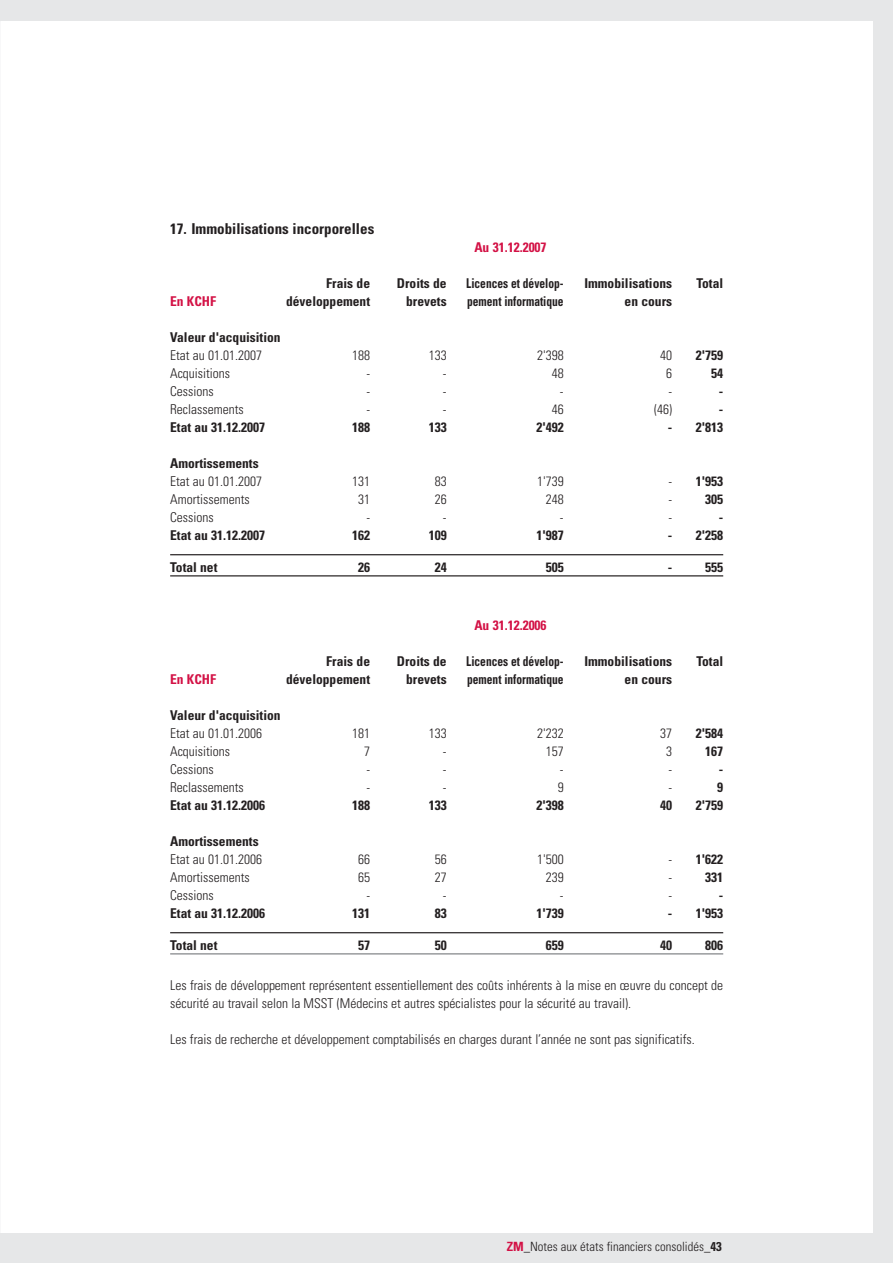
<style>
.page{position:relative;width:893px;height:1263px;background:#fff}
.page>*{position:absolute;margin:0;border:0;box-sizing:border-box;transform-origin:0 0}
.t1{font:700 condensed 15px "Univers";color:#231f20}
.t2{font:300 condensed 13.5px/18px "Univers";color:#231f20}
.t3{font:700 condensed 13.5px "Univers";color:#231f20}
.t4{font:700 condensed 13.5px "Univers";color:#231f20;scale:.85 1}
.t5{font:700 condensed 13.5px "Univers";color:#d31145}
.t6{font:300 condensed 12.75px "Univers";color:#231f20}
.s1{font-weight:300}
.s2{font-weight:700;color:#d31145}
.s3{font-weight:700}
</style>
<div class="page">
<div style="left:0;top:0;width:892px;height:1263px;background:#e6e7e8"></div>
<div style="left:0;top:21px;width:872px;height:1212px;background:#fff"></div>
<hr style="left:170px;top:554px;width:553px;height:1px;background:#231f20">
<hr style="left:170px;top:575px;width:553px;height:1px;background:#231f20">
<hr style="left:170px;top:932px;width:553px;height:1px;background:#231f20">
<hr style="left:170px;top:953px;width:553px;height:1px;background:#808285">
<p class="t1" style="left:170px;top:223px;width:206px">17. Immobilisations incorporelles</p>
<p class="t5" style="left:474px;top:242px;width:74px">Au 31.12.2007</p>
<p class="t3" style="left:326px;top:278px;width:45px">Frais de</p>
<p class="t3" style="left:397px;top:278px;width:51px">Droits de</p>
<p class="t4" style="left:466px;top:278px;width:116px">Licences et dévelop-</p>
<p class="t3" style="left:584px;top:278px;width:89px">Immobilisations</p>
<p class="t3" style="left:696px;top:278px;width:28px">Total</p>
<p class="t5" style="left:170px;top:296px;width:48px">En KCHF</p>
<p class="t3" style="left:286px;top:296px;width:85px">développement</p>
<p class="t3" style="left:406px;top:296px;width:42px">brevets</p>
<p class="t4" style="left:467px;top:296px;width:115px">pement informatique</p>
<p class="t3" style="left:624px;top:296px;width:49px">en cours</p>
<p class="t3" style="left:170px;top:332px;width:112px">Valeur d'acquisition</p>
<p class="t2" style="left:170px;top:348px;width:93px">Etat au 01.01.2007</p>
<p class="t2" style="left:352px;top:348px;width:19px">188</p>
<p class="t2" style="left:428px;top:348px;width:19px">133</p>
<p class="t2" style="left:537px;top:348px;width:28px">2'398</p>
<p class="t2" style="left:660px;top:348px;width:13px">40</p>
<p class="t3" style="left:695px;top:350px;width:29px">2'759</p>
<p class="t2" style="left:170px;top:366px;width:61px">Acquisitions</p>
<p class="t2" style="left:366px;top:366px;width:5px">-</p>
<p class="t2" style="left:443px;top:366px;width:5px">-</p>
<p class="t2" style="left:551px;top:366px;width:13px">48</p>
<p class="t2" style="left:666px;top:366px;width:7px">6</p>
<p class="t3" style="left:711px;top:368px;width:13px">54</p>
<p class="t2" style="left:170px;top:384px;width:45px">Cessions</p>
<p class="t2" style="left:366px;top:384px;width:5px">-</p>
<p class="t2" style="left:443px;top:384px;width:5px">-</p>
<p class="t2" style="left:560px;top:384px;width:5px">-</p>
<p class="t2" style="left:668px;top:384px;width:5px">-</p>
<p class="t3" style="left:718px;top:386px;width:6px">-</p>
<p class="t2" style="left:170px;top:402px;width:75px">Reclassements</p>
<p class="t2" style="left:366px;top:402px;width:5px">-</p>
<p class="t2" style="left:443px;top:402px;width:5px">-</p>
<p class="t2" style="left:551px;top:402px;width:13px">46</p>
<p class="t2" style="left:654px;top:402px;width:19px">(46)</p>
<p class="t3" style="left:718px;top:404px;width:6px">-</p>
<p class="t3" style="left:170px;top:422px;width:97px">Etat au 31.12.2007</p>
<p class="t3" style="left:352px;top:422px;width:19px">188</p>
<p class="t3" style="left:428px;top:422px;width:19px">133</p>
<p class="t3" style="left:536px;top:422px;width:29px">2'492</p>
<p class="t3" style="left:667px;top:422px;width:57px">- 2'813</p>
<p class="t3" style="left:170px;top:458px;width:90px">Amortissements</p>
<p class="t2" style="left:170px;top:474px;width:93px">Etat au 01.01.2007</p>
<p class="t2" style="left:352px;top:474px;width:19px">131</p>
<p class="t2" style="left:434px;top:474px;width:13px">83</p>
<p class="t2" style="left:537px;top:474px;width:28px">1'739</p>
<p class="t3" style="left:668px;top:476px;width:56px"><span class="s1">-</span> 1'953</p>
<p class="t2" style="left:170px;top:492px;width:81px">Amortissements</p>
<p class="t2" style="left:358px;top:492px;width:13px">31</p>
<p class="t2" style="left:434px;top:492px;width:13px">26</p>
<p class="t2" style="left:545px;top:492px;width:19px">248</p>
<p class="t2" style="left:668px;top:492px;width:5px">-</p>
<p class="t3" style="left:705px;top:494px;width:19px">305</p>
<p class="t2" style="left:170px;top:510px;width:45px">Cessions</p>
<p class="t2" style="left:366px;top:510px;width:5px">-</p>
<p class="t2" style="left:443px;top:510px;width:5px">-</p>
<p class="t2" style="left:560px;top:510px;width:5px">-</p>
<p class="t2" style="left:668px;top:510px;width:5px">-</p>
<p class="t3" style="left:718px;top:512px;width:6px">-</p>
<p class="t3" style="left:170px;top:530px;width:97px">Etat au 31.12.2007</p>
<p class="t3" style="left:352px;top:530px;width:19px">162</p>
<p class="t3" style="left:428px;top:530px;width:19px">109</p>
<p class="t3" style="left:536px;top:530px;width:29px">1'987</p>
<p class="t3" style="left:667px;top:530px;width:57px">- 2'258</p>
<p class="t3" style="left:170px;top:562px;width:49px">Total net</p>
<p class="t3" style="left:358px;top:562px;width:13px">26</p>
<p class="t3" style="left:434px;top:562px;width:13px">24</p>
<p class="t3" style="left:545px;top:562px;width:19px">505</p>
<p class="t3" style="left:667px;top:562px;width:6px">-</p>
<p class="t3" style="left:705px;top:562px;width:19px">555</p>
<p class="t5" style="left:474px;top:620px;width:74px">Au 31.12.2006</p>
<p class="t3" style="left:326px;top:656px;width:45px">Frais de</p>
<p class="t3" style="left:397px;top:656px;width:51px">Droits de</p>
<p class="t4" style="left:466px;top:656px;width:116px">Licences et dévelop-</p>
<p class="t3" style="left:584px;top:656px;width:89px">Immobilisations</p>
<p class="t3" style="left:696px;top:656px;width:28px">Total</p>
<p class="t5" style="left:170px;top:674px;width:48px">En KCHF</p>
<p class="t3" style="left:286px;top:674px;width:85px">développement</p>
<p class="t3" style="left:406px;top:674px;width:42px">brevets</p>
<p class="t4" style="left:467px;top:674px;width:115px">pement informatique</p>
<p class="t3" style="left:624px;top:674px;width:49px">en cours</p>
<p class="t3" style="left:170px;top:710px;width:112px">Valeur d'acquisition</p>
<p class="t2" style="left:170px;top:726px;width:93px">Etat au 01.01.2006</p>
<p class="t2" style="left:352px;top:726px;width:19px">181</p>
<p class="t2" style="left:428px;top:726px;width:19px">133</p>
<p class="t2" style="left:537px;top:726px;width:28px">2'232</p>
<p class="t2" style="left:660px;top:726px;width:13px">37</p>
<p class="t3" style="left:695px;top:728px;width:29px">2'584</p>
<p class="t2" style="left:170px;top:744px;width:61px">Acquisitions</p>
<p class="t2" style="left:364px;top:744px;width:7px">7</p>
<p class="t2" style="left:443px;top:744px;width:5px">-</p>
<p class="t2" style="left:545px;top:744px;width:19px">157</p>
<p class="t2" style="left:666px;top:744px;width:7px">3</p>
<p class="t3" style="left:705px;top:746px;width:19px">167</p>
<p class="t2" style="left:170px;top:762px;width:45px">Cessions</p>
<p class="t2" style="left:366px;top:762px;width:5px">-</p>
<p class="t2" style="left:443px;top:762px;width:5px">-</p>
<p class="t2" style="left:560px;top:762px;width:5px">-</p>
<p class="t2" style="left:668px;top:762px;width:5px">-</p>
<p class="t3" style="left:718px;top:764px;width:6px">-</p>
<p class="t2" style="left:170px;top:780px;width:75px">Reclassements</p>
<p class="t2" style="left:366px;top:780px;width:5px">-</p>
<p class="t2" style="left:443px;top:780px;width:5px">-</p>
<p class="t2" style="left:557px;top:780px;width:7px">9</p>
<p class="t2" style="left:668px;top:780px;width:5px">-</p>
<p class="t3" style="left:717px;top:782px;width:7px">9</p>
<p class="t3" style="left:170px;top:800px;width:97px">Etat au 31.12.2006</p>
<p class="t3" style="left:352px;top:800px;width:19px">188</p>
<p class="t3" style="left:428px;top:800px;width:19px">133</p>
<p class="t3" style="left:536px;top:800px;width:29px">2'398</p>
<p class="t3" style="left:660px;top:800px;width:13px">40</p>
<p class="t3" style="left:696px;top:800px;width:29px">2'759</p>
<p class="t3" style="left:170px;top:836px;width:90px">Amortissements</p>
<p class="t2" style="left:170px;top:852px;width:93px">Etat au 01.01.2006</p>
<p class="t2" style="left:358px;top:852px;width:13px">66</p>
<p class="t2" style="left:434px;top:852px;width:13px">56</p>
<p class="t2" style="left:537px;top:852px;width:28px">1'500</p>
<p class="t3" style="left:668px;top:854px;width:56px"><span class="s1">-</span> 1'622</p>
<p class="t2" style="left:170px;top:870px;width:81px">Amortissements</p>
<p class="t2" style="left:358px;top:870px;width:13px">65</p>
<p class="t2" style="left:434px;top:870px;width:13px">27</p>
<p class="t2" style="left:545px;top:870px;width:19px">239</p>
<p class="t2" style="left:668px;top:870px;width:5px">-</p>
<p class="t3" style="left:705px;top:872px;width:19px">331</p>
<p class="t2" style="left:170px;top:888px;width:45px">Cessions</p>
<p class="t2" style="left:366px;top:888px;width:5px">-</p>
<p class="t2" style="left:443px;top:888px;width:5px">-</p>
<p class="t2" style="left:560px;top:888px;width:5px">-</p>
<p class="t2" style="left:668px;top:888px;width:5px">-</p>
<p class="t3" style="left:718px;top:890px;width:6px">-</p>
<p class="t3" style="left:170px;top:908px;width:97px">Etat au 31.12.2006</p>
<p class="t3" style="left:352px;top:908px;width:19px">131</p>
<p class="t3" style="left:434px;top:908px;width:13px">83</p>
<p class="t3" style="left:536px;top:908px;width:29px">1'739</p>
<p class="t3" style="left:667px;top:908px;width:57px">- 1'953</p>
<p class="t3" style="left:170px;top:940px;width:49px">Total net</p>
<p class="t3" style="left:358px;top:940px;width:13px">57</p>
<p class="t3" style="left:434px;top:940px;width:13px">50</p>
<p class="t3" style="left:545px;top:940px;width:19px">659</p>
<p class="t3" style="left:660px;top:940px;width:13px">40</p>
<p class="t3" style="left:705px;top:940px;width:19px">806</p>
<p class="t2" style="left:170px;top:978px;width:554px">Les frais de développement représentent essentiellement des coûts inhérents à la mise en œuvre du concept de sécurité au travail selon la MSST (Médecins et autres spécialistes pour la sécurité au travail).</p>
<p class="t2" style="left:170px;top:1032px;width:526px">Les frais de recherche et développement comptabilisés en charges durant l’année ne sont pas significatifs.</p>
<p class="t6" style="left:506px;top:1242px;width:216px"><span class="s2">ZM</span>_Notes aux états financiers consolidés_<span class="s3">43</span></p>
</div>
